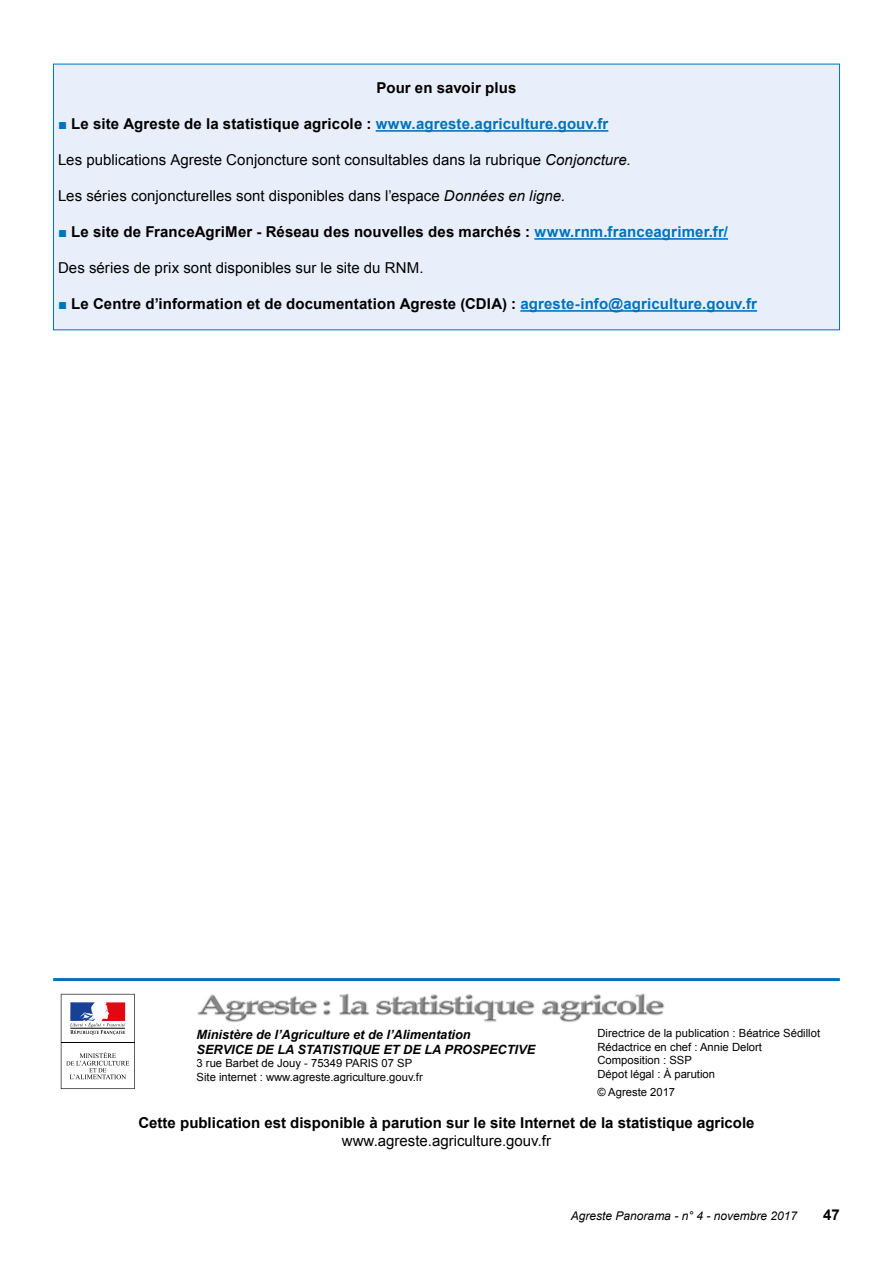
<style>
.page{position:relative;width:893px;height:1263px;background:#fff}
.page>*{position:absolute;margin:0;border:0;box-sizing:border-box;transform-origin:0 0}
.Texte{font:700 15px "Arial";letter-spacing:.005em;color:#000}
.Texte-2{font:15px "Arial";color:#000}
.t1{font:italic 700 12.75px "Arial";color:#000}
.Texte-3{font:italic 12px "Arial";color:#000}
.t2{font:11.25px "Arial";color:#000}
.s1{font-weight:400;color:#0072bb}
.s2{color:#0072bb}
.s3{font-style:italic}
</style>
<div class="page">
<div style="left:53px;top:64px;width:786px;height:266px;background:#e9effa"></div>
<hr style="left:376px;top:130px;width:232px;height:2px;background:#0072bb">
<hr style="left:534px;top:238px;width:194px;height:2px;background:#0072bb">
<hr style="left:520px;top:310px;width:237px;height:2px;background:#0072bb">
<svg style="left:61px;top:994px;width:74px;height:95px"></svg>
<img style="left:197px;top:993px;width:468px;height:29px">
<hr style="left:53px;top:978px;width:787px;height:3px;background:#0072bb">
<p class="Texte" style="left:377px;top:78px;width:141px">Pour en savoir plus</p>
<p class="Texte" style="left:58px;top:114px;width:552px"><span class="s1">■</span> Le site Agreste de la statistique agricole : <span class="s2">www.agreste.agriculture.gouv.fr</span></p>
<p class="Texte-2" style="left:58px;top:150px;width:574px">Les publications Agreste Conjoncture sont consultables dans la rubrique <span class="s3">Conjoncture.</span></p>
<p class="Texte-2" style="left:58px;top:186px;width:509px">Les séries conjoncturelles sont disponibles dans l’espace <span class="s3">Données en ligne.</span></p>
<p class="Texte" style="left:58px;top:222px;width:672px"><span class="s1">■</span> Le site de FranceAgriMer - Réseau des nouvelles des marchés : <span class="s2">www.rnm.franceagrimer.fr/</span></p>
<p class="Texte-2" style="left:58px;top:258px;width:367px">Des séries de prix sont disponibles sur le site du RNM.</p>
<p class="Texte" style="left:58px;top:294px;width:701px"><span class="s1">■</span> Le Centre d’information et de documentation Agreste (CDIA) : <span class="s2">agreste-info@agriculture.gouv.fr</span></p>
<p class="t1" style="left:197px;top:1025px;width:276px">Ministère de l’Agriculture et de l’Alimentation</p>
<p class="t1" style="left:197px;top:1040px;width:340px">SERVICE DE LA STATISTIQUE ET DE LA PROSPECTIVE</p>
<p class="t2" style="left:197px;top:1056px;width:217px">3 rue Barbet de Jouy - 75349 PARIS 07 SP</p>
<p class="t2" style="left:197px;top:1069px;width:228px">Site internet : www.agreste.agriculture.gouv.fr</p>
<p class="t2" style="left:597px;top:1026px;width:224px">Directrice de la publication : Béatrice Sédillot</p>
<p class="t2" style="left:597px;top:1040px;width:166px">Rédactrice en chef : Annie Delort</p>
<p class="t2" style="left:597px;top:1053px;width:96px">Composition : SSP</p>
<p class="t2" style="left:597px;top:1067px;width:119px">Dépot légal : À parution</p>
<p class="t2" style="left:597px;top:1085px;width:79px">© Agreste 2017</p>
<p class="Texte" style="left:138px;top:1112px;width:618px">Cette publication est disponible à parution sur le site Internet de la statistique agricole</p>
<p class="Texte-2" style="left:342px;top:1131px;width:210px">www.agreste.agriculture.gouv.fr</p>
<p class="Texte-3" style="left:571px;top:1208px;width:228px">Agreste Panorama - n° 4 - novembre 2017</p>
<p class="Texte" style="left:823px;top:1205px;width:18px">47</p>
</div>
